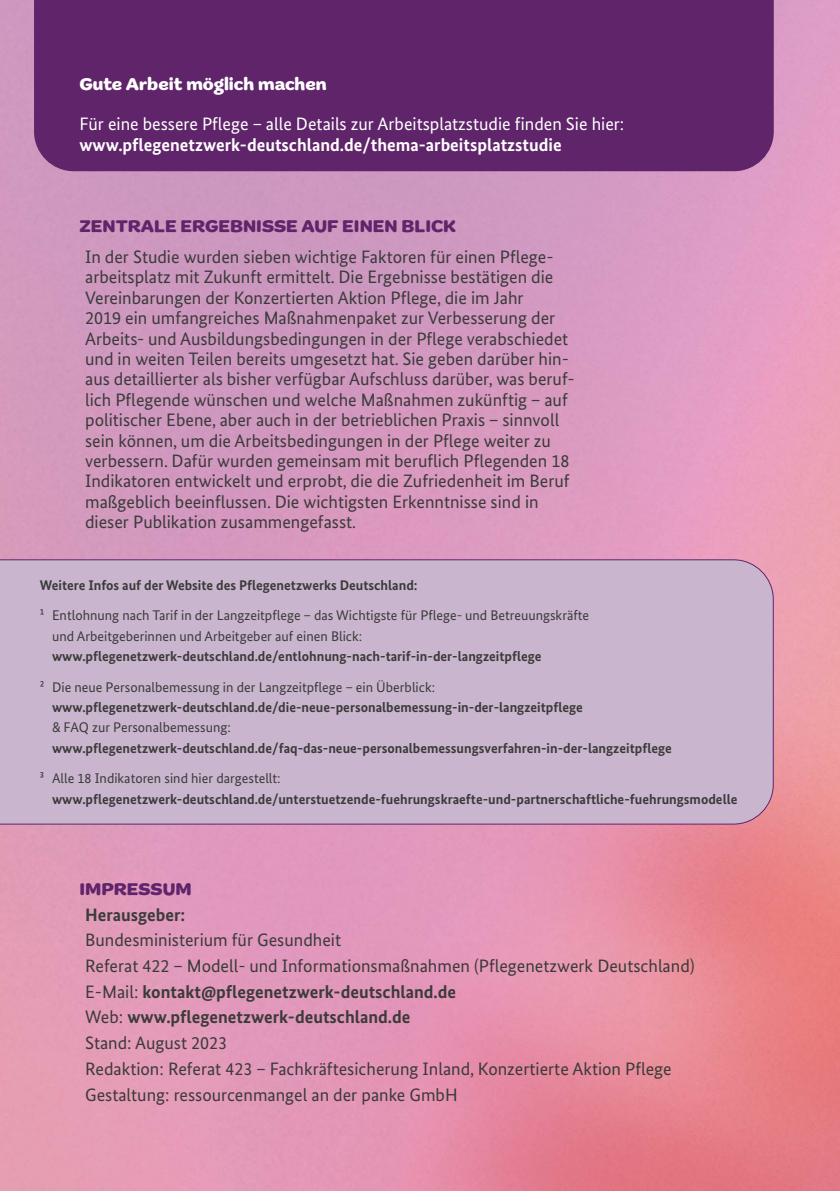
<style>
.page{position:relative;width:840px;height:1191px;background:#fff}
.page>*{position:absolute;margin:0;border:0;box-sizing:border-box;transform-origin:0 0}
.t1{font:18px/20.4px "Bundes Sans";color:#3b3b3a}
.t2{font:18px/20.4px "Bundes Sans";color:#fff}
.t3{font:700 18px "Bundes Sans";color:#3b3b3a}
.t4{font:700 18px "Marigny";color:#5f246a}
.t5{font:700 18px "Marigny";color:#fff}
.t6{font:700 14px/20.4px "Bundes Sans";color:#3b3b3a}
.t7{font:14px/20.4px "Bundes Sans";color:#3b3b3a}
.s1{font-weight:700}
.s2{font-weight:400}
</style>
<div class="page">
<img style="left:0;top:0;width:839px;height:1191px">
<div style="left:34px;top:0;width:739px;height:171px;background:#5f246a"></div>
<div style="left:0;top:559px;width:773px;height:266px;background:#cab5ce"></div>
<h1 class="t5" style="left:79px;top:73px;width:248px">Gute Arbeit möglich machen</h1>
<p class="t2" style="left:79px;top:114px;width:546px">Für eine bessere Pflege – alle Details zur Arbeitsplatzstudie finden Sie hier: <span class="s1">www.pflegenetzwerk-deutschland.de/thema-arbeitsplatzstudie</span></p>
<h2 class="t4" style="left:79px;top:216px;width:378px">ZENTRALE ERGEBNISSE AUF EINEN BLICK</h2>
<p class="t1" style="left:85px;top:246px;width:490px">In der Studie wurden sieben wichtige Faktoren für einen Pflege&shy;arbeitsplatz mit Zukunft ermittelt. Die Ergebnisse bestätigen die Vereinbarungen der Konzertierten Aktion Pflege, die im Jahr<br>2019 ein umfangreiches Maßnahmenpaket zur Verbesserung der Arbeits- und Ausbildungsbedingungen in der Pflege verabschiedet und in weiten Teilen bereits umgesetzt hat. Sie geben darüber hin&shy;aus detaillierter als bisher verfügbar Aufschluss darüber, was beruf&shy;lich Pflegende wünschen und welche Maßnahmen zukünftig – auf politischer Ebene, aber auch in der betrieblichen Praxis – sinnvoll sein können, um die Arbeitsbedingungen in der Pflege weiter zu verbessern. Dafür wurden gemeinsam mit beruflich Pflegenden 18<br>Indikatoren entwickelt und erprobt, die die Zufriedenheit im Beruf maßgeblich beeinflussen. Die wichtigsten Erkenntnisse sind in dieser Publikation zusammengefasst.</p>
<h3 class="t6" style="left:40px;top:574px;width:379px">Weitere Infos auf der Website des Pflegenetzwerks Deutschland:</h3>
<p class="t7" style="left:40px;top:605px;width:6px">¹</p>
<p class="t7" style="left:52px;top:605px;width:538px">Entlohnung nach Tarif in der Langzeitpflege – das Wichtigste für Pflege- und Betreuungskräfte und Arbeitgeberinnen und Arbeitgeber auf einen Blick: <span class="s1">www.pflegenetzwerk-deutschland.de/entlohnung-nach-tarif-in-der-langzeitpflege</span></p>
<p class="t7" style="left:40px;top:676px;width:6px">²</p>
<p class="t6" style="left:52px;top:676px;width:621px"><span class="s2">Die neue Personalbemessung in der Langzeitpflege – ein Überblick: </span>www.pflegenetzwerk-deutschland.de/die-neue-personalbemessung-in-der-langzeitpflege<br><span class="s2">&amp; FAQ zur Personalbemessung: </span>www.pflegenetzwerk-deutschland.de/faq-das-neue-personalbemessungsverfahren-in-der-langzeitpflege</p>
<p class="t7" style="left:40px;top:768px;width:6px">³</p>
<p class="t6" style="left:52px;top:768px;width:686px"><span class="s2">Alle 18 Indikatoren sind hier dargestellt: </span>www.pflegenetzwerk-deutschland.de/unterstuetzende-fuehrungskraefte-und-partnerschaftliche-fuehrungsmodelle</p>
<h1 class="t4" style="left:79px;top:878px;width:114px">IMPRESSUM</h1>
<h2 class="t3" style="left:85px;top:903px;width:102px">Herausgeber:</h2>
<p class="t1" style="left:85px;top:929px;width:257px">Bundesministerium für Gesundheit</p>
<p class="t1" style="left:85px;top:955px;width:610px">Referat 422 – Modell- und Informationsmaßnahmen (Pflegenetzwerk Deutschland)</p>
<p class="t3" style="left:85px;top:980px;width:372px"><span class="s2">E-Mail:</span> kontakt@pflegenetzwerk-deutschland.de</p>
<p class="t3" style="left:85px;top:1006px;width:327px"><span class="s2">Web:</span> www.pflegenetzwerk-deutschland.de</p>
<p class="t1" style="left:85px;top:1032px;width:143px">Stand: August 2023</p>
<p class="t1" style="left:85px;top:1058px;width:588px">Redaktion: Referat 423 – Fachkräftesicherung Inland, Konzertierte Aktion Pflege</p>
<p class="t1" style="left:85px;top:1084px;width:374px">Gestaltung: ressourcenmangel an der panke GmbH</p>
</div>
